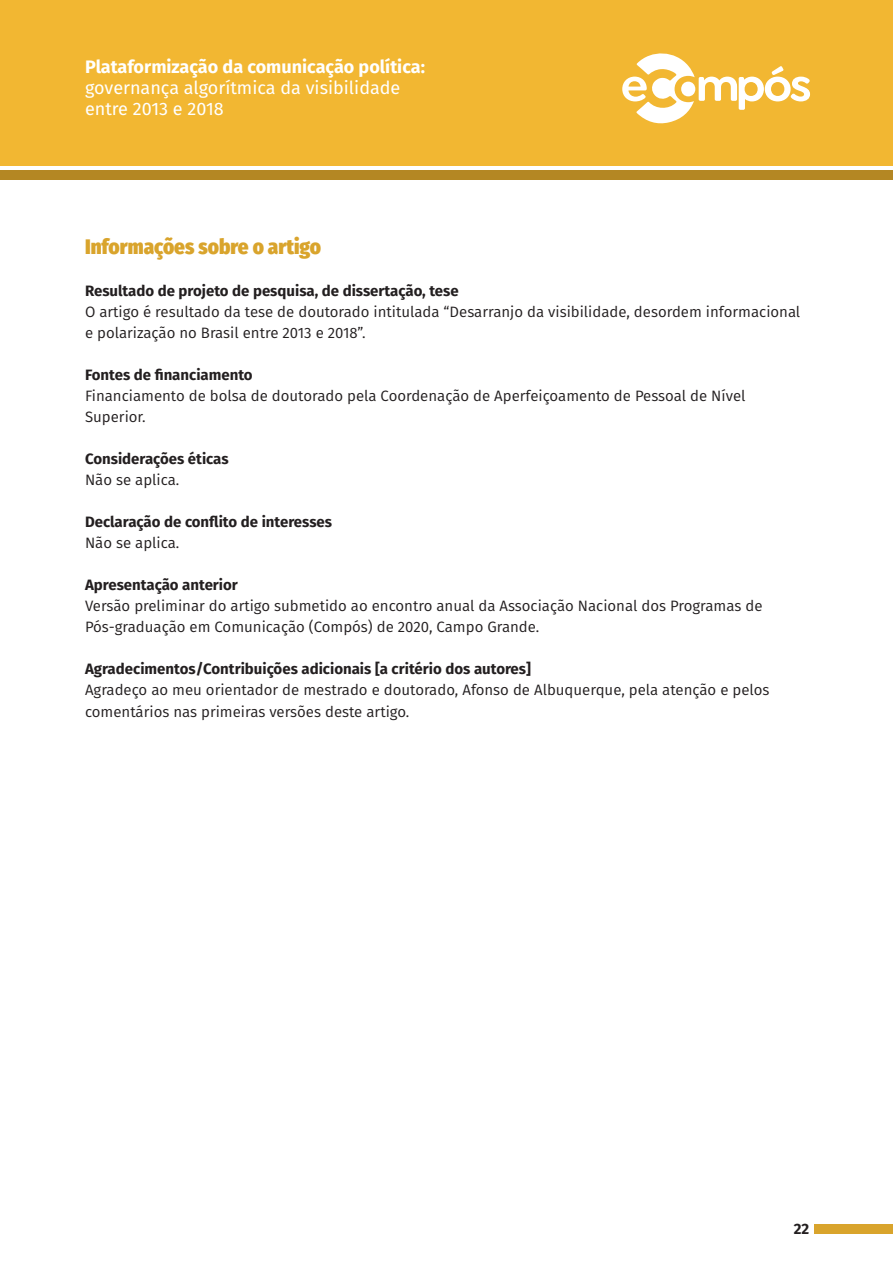
<style>
.page{position:relative;width:893px;height:1263px;background:#fff}
.page>*{position:absolute;margin:0;border:0;box-sizing:border-box;transform-origin:0 0}
.t1{font:800 21px "Fira Sans Condensed";color:#d9a42c}
.t2{font:18px/21px "Fira Sans";color:#fff}
.t3{font:700 18px "Fira Sans";color:#fff}
.t4{font:15px/21px "Fira Sans";color:#231f20}
.t5{font:700 15px "Fira Sans";color:#231f20}
</style>
<div class="page">
<div style="left:0;top:0;width:893px;height:166px;background:#f2b732"></div>
<div style="left:0;top:170px;width:893px;height:10px;background:#b48723"></div>
<div style="left:814px;top:1224px;width:79px;height:9px;background:#d9a42c"></div>
<svg style="left:622px;top:53px;width:188px;height:71px"></svg>
<p class="t3" style="left:85px;top:52px;width:341px">Plataformização da comunicação política:</p>
<p class="t2" style="left:85px;top:77px;width:317px">governança algorítmica da visibilidade entre 2013 e 2018</p>
<p class="t1" style="left:85px;top:228px;width:237px">Informações sobre o artigo</p>
<p class="t5" style="left:85px;top:278px;width:375px">Resultado de projeto de pesquisa, de dissertação, tese</p>
<p class="t4" style="left:85px;top:301px;width:717px">O artigo é resultado da tese de doutorado intitulada “Desarranjo da visibilidade, desordem informacional e polarização no Brasil entre 2013 e 2018”.</p>
<p class="t5" style="left:85px;top:362px;width:169px">Fontes de financiamento</p>
<p class="t4" style="left:85px;top:385px;width:662px">Financiamento de bolsa de doutorado pela Coordenação de Aperfeiçoamento de Pessoal de Nível<br>Superior.</p>
<p class="t5" style="left:85px;top:446px;width:145px">Considerações éticas</p>
<p class="t4" style="left:85px;top:469px;width:96px">Não se aplica.</p>
<p class="t5" style="left:85px;top:509px;width:249px">Declaração de conflito de interesses</p>
<p class="t4" style="left:85px;top:532px;width:96px">Não se aplica.</p>
<p class="t5" style="left:85px;top:572px;width:154px">Apresentação anterior</p>
<p class="t4" style="left:85px;top:595px;width:679px">Versão preliminar do artigo submetido ao encontro anual da Associação Nacional dos Programas de</p>
<p class="t4" style="left:85px;top:616px;width:456px">Pós-graduação em Comunicação (Compós) de 2020, Campo Grande.</p>
<p class="t5" style="left:85px;top:656px;width:447px">Agradecimentos/Contribuições adicionais [a critério dos autores]</p>
<p class="t4" style="left:85px;top:679px;width:686px;line-height:21.6px">Agradeço ao meu orientador de mestrado e doutorado, Afonso de Albuquerque, pela atenção e pelos comentários nas primeiras versões deste artigo.</p>
<p class="t5" style="left:794px;top:1216px;width:17px">22</p>
</div>
